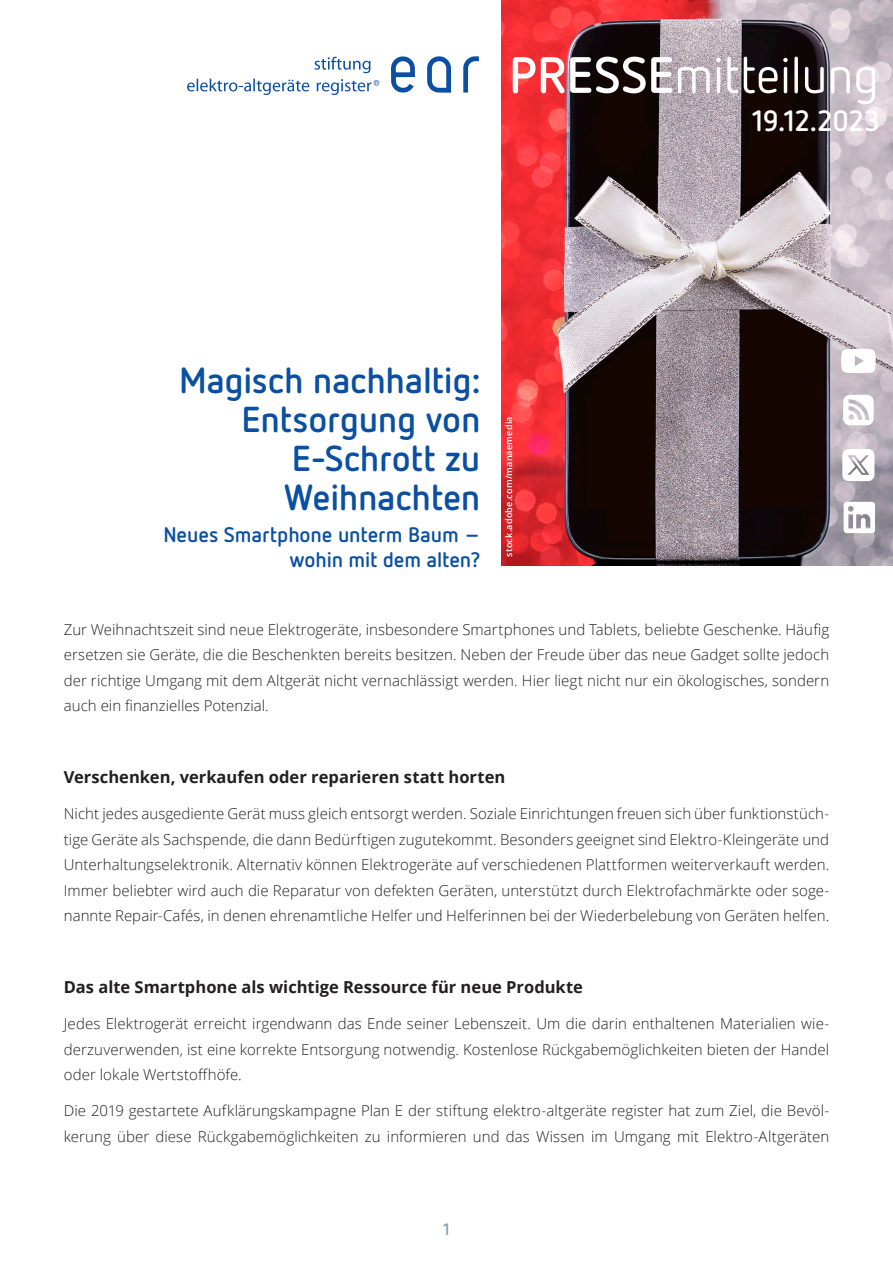
<style>
.page{position:relative;width:893px;height:1263px;background:#fff}
.page>*{position:absolute;margin:0;border:0;box-sizing:border-box;transform-origin:0 0}
.t1{font:51px "Netto OT";letter-spacing:-.02em;color:#fff}
.t2{font:700 36px/39px "Netto OT";letter-spacing:-.01em;color:#0a4fa2;text-align:right}
.t3{font:700 29.25px "Netto OT";letter-spacing:-.015em;color:#fff}
.t4{font:700 21px/25.2px "Netto OT";letter-spacing:-.005em;color:#0a4fa2;text-align:right}
.t5{font:700 16.5px "Open Sans";color:#231f20}
.t6{font:700 16.5px "Netto OT";color:#829bb0}
.t7{font:300 15px/25.5px "Open Sans";letter-spacing:.005em;color:#231f20;text-align:justify}
.t8{font:600 9px "Open Sans";letter-spacing:.025em;color:#fff}
.s1{font-weight:700}
</style>
<div class="page">
<img style="left:501px;top:0;width:392px;height:566px">
<img style="left:842px;top:458px;width:32px;height:23px">
<svg style="left:823px;top:319px;width:53px;height:139px"></svg>
<svg style="left:844px;top:502px;width:31px;height:31px"></svg>
<svg style="left:391px;top:56px;width:24px;height:37px"></svg>
<svg style="left:427px;top:56px;width:24px;height:37px"></svg>
<svg style="left:463px;top:56px;width:16px;height:37px"></svg>
<svg style="left:317px;top:79px;width:62px;height:16px"></svg>
<svg style="left:314px;top:57px;width:56px;height:16px"></svg>
<svg style="left:187px;top:79px;width:122px;height:16px"></svg>
<h1 class="t1" style="left:509px;top:44px;width:372px"><span class="s1">PRESSE</span>mitteilung</h1>
<h2 class="t2" style="left:179px;top:360px;width:303px">Magisch nachhaltig:<br>Entsorgung von<br>E-Schrott zu<br>Weihnachten</h2>
<h3 class="t4" style="left:163px;top:521px;width:319px">Neues Smartphone unterm Baum – wohin mit dem alten?</h3>
<p class="t8" style="left:503px;top:557px;width:142px;rotate:-90deg">stock.adobe.com/manaemedia</p>
<h3 class="t3" style="left:752px;top:102px;width:130px">19.12.2023</h3>
<p class="t7" style="left:64px;top:616px;width:767px">Zur Weihnachtszeit sind neue Elektrogeräte, insbesondere Smartphones und Tablets, beliebte Geschenke. Häufig ersetzen sie Geräte, die die Beschenkten bereits besitzen. Neben der Freude über das neue Gadget sollte jedoch der richtige Umgang mit dem Altgerät nicht vernachlässigt werden. Hier liegt nicht nur ein ökologisches, sondern auch ein finanzielles Potenzial.</p>
<p class="t5" style="left:64px;top:765px;width:443px">Verschenken, verkaufen oder reparieren statt horten</p>
<p class="t7" style="left:64px;top:800px;width:767px">Nicht jedes ausgediente Gerät muss gleich entsorgt werden. Soziale Einrichtungen freuen sich über funktionstüch&shy;tige Geräte als Sachspende, die dann Bedürftigen zugutekommt. Besonders geeignet sind Elektro-Kleingeräte und Unterhaltungselektronik. Alternativ können Elektrogeräte auf verschiedenen Plattformen weiterverkauft werden.<br>Immer beliebter wird auch die Reparatur von defekten Geräten, unterstützt durch Elektrofachmärkte oder soge&shy;nannte Repair-Cafés, in denen ehrenamtliche Helfer und Helferinnen bei der Wiederbelebung von Geräten helfen.</p>
<p class="t5" style="left:64px;top:975px;width:521px">Das alte Smartphone als wichtige Ressource für neue Produkte</p>
<p class="t7" style="left:64px;top:1010px;width:767px">Jedes Elektrogerät erreicht irgendwann das Ende seiner Lebenszeit. Um die darin enthaltenen Materialien wie&shy;derzuverwenden, ist eine korrekte Entsorgung notwendig. Kostenlose Rückgabemöglichkeiten bieten der Handel oder lokale Wertstoffhöfe.</p>
<p class="t7" style="left:64px;top:1097px;width:767px">Die 2019 gestartete Aufklärungskampagne Plan E der stiftung elektro-altgeräte register hat zum Ziel, die Bevöl&shy;kerung über diese Rückgabemöglichkeiten zu informieren und das Wissen im Umgang mit Elektro-Altgeräten</p>
<p class="t6" style="left:443px;top:1219px;width:8px">1</p>
</div>
